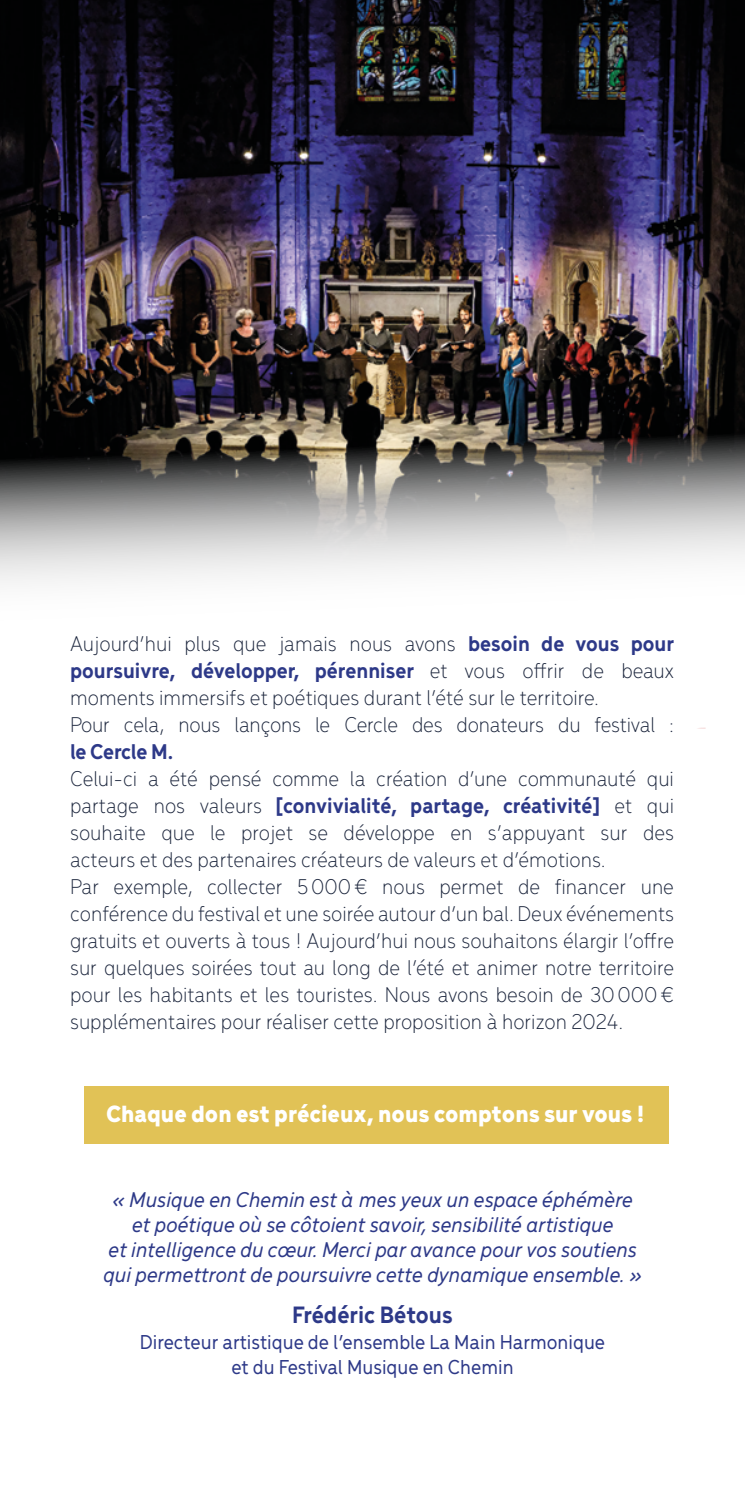
<style>
.page{position:relative;width:745px;height:1489px;background:#fff}
.page>*{position:absolute;margin:0;border:0;box-sizing:border-box;transform-origin:0 0}
.t1{font:700 25px "Menca";color:#2d3988}
.t2{font:900 24.75px "Menca";color:#fff}
.t3{font:300 22.5px/27px "Menca";color:#1c263d}
.t4{font:italic 500 22.5px/25px "Menca";color:#2d3988;text-align:center}
.t5{font:700 22.5px "Menca";letter-spacing:-.015em;color:#2d3988}
.t6{font:500 21.25px/25.5px "Menca";color:#2d3988;text-align:center}
.s1{font-weight:700;color:#2d3988}
</style>
<div class="page">
<img style="left:0;top:0;width:744px;height:562px">
<div style="left:84px;top:1086px;width:583px;height:57px;background:#e1c256"></div>
<p class="t3" style="left:70px;top:629px;width:605px">Aujourd’hui plus que jamais nous avons <span class="s1">besoin de vous pour poursuivre, développer, pérenniser</span> et vous offrir de beaux moments immersifs et poétiques durant l’été sur le territoire.<br>Pour cela, nous lançons le Cercle des donateurs du festival :</p>
<p class="t5" style="left:70px;top:736px;width:105px">le Cercle M.</p>
<p class="t3" style="left:70px;top:764px;width:605px">Celui-ci a été pensé comme la création d’une communauté qui partage nos valeurs <span class="s1">[convivialité, partage, créativité]</span> et qui souhaite que le projet se développe en s’appuyant sur des acteurs et des partenaires créateurs de valeurs et d’émotions.<br>Par exemple, collecter 5 000 € nous permet de financer une conférence du festival et une soirée autour d’un bal. Deux événements gratuits et ouverts à tous ! Aujourd’hui nous souhaitons élargir l’offre sur quelques soirées tout au long de l’été et animer notre territoire pour les habitants et les touristes. Nous avons besoin de 30 000 € supplémentaires pour réaliser cette proposition à horizon 2024.</p>
<p class="t2" style="left:106px;top:1096px;width:539px">Chaque don est précieux, nous comptons sur vous !</p>
<p class="t4" style="left:103px;top:1185px;width:542px">« Musique en Chemin est à mes yeux un espace éphémère et poétique où se côtoient savoir, sensibilité artistique<br>et intelligence du cœur. Merci par avance pour vos soutiens qui permettront de poursuivre cette dynamique ensemble. »</p>
<p class="t1" style="left:292px;top:1297px;width:162px">Frédéric Bétous</p>
<p class="t6" style="left:140px;top:1327px;width:466px">Directeur artistique de l’ensemble La Main Harmonique et du Festival Musique en Chemin</p>
</div>
